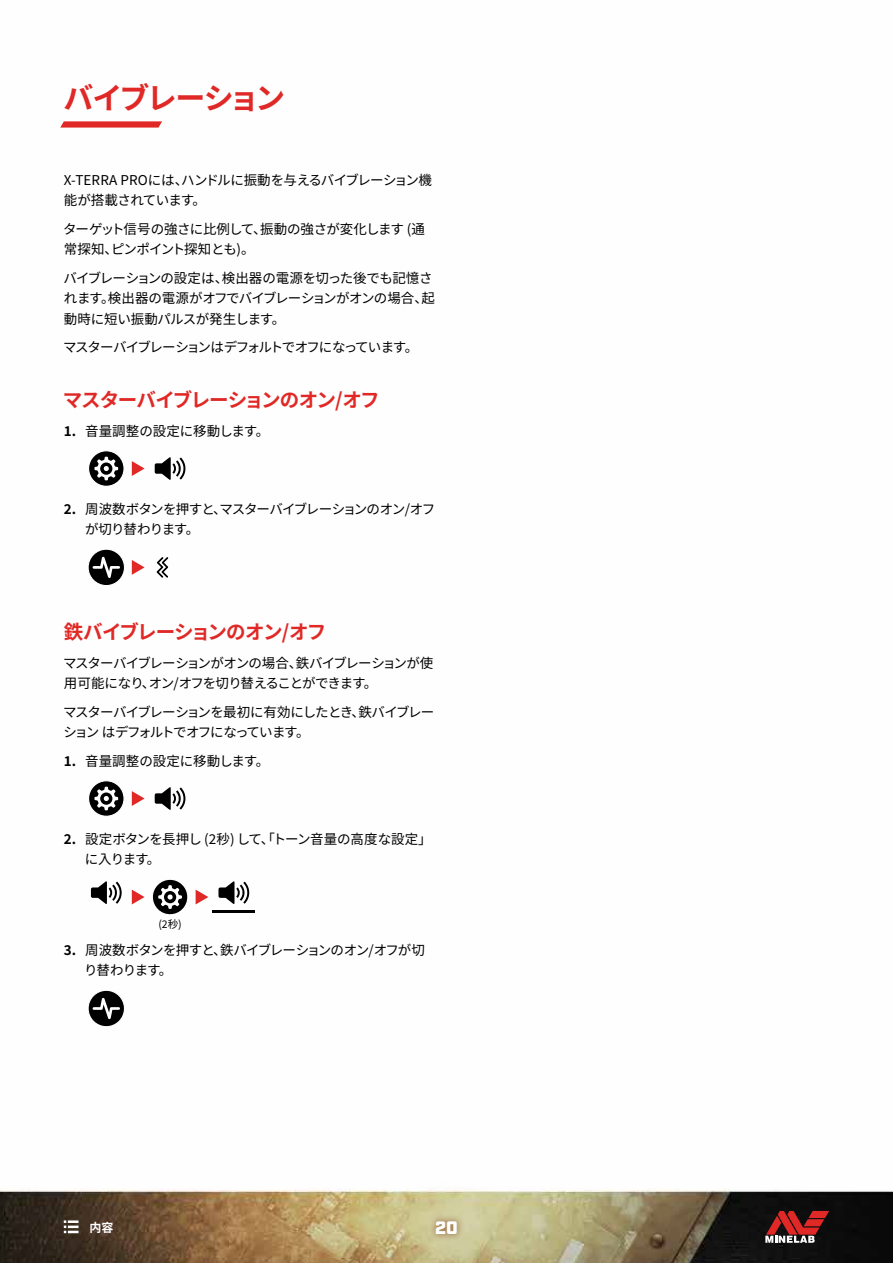
<style>
.page{position:relative;width:893px;height:1263px;background:#fff}
.page>*{position:absolute;margin:0;border:0;box-sizing:border-box;transform-origin:0 0}
.t1{font:700 30px "Noto Sans JP";letter-spacing:-.085em;color:#e02926}
.t2{font:700 19.5px "Noto Sans JP";letter-spacing:-.065em;color:#e02926}
.t3{font:900 18px "Industry";color:#fff}
.t4{font:13.5px/20.2px "Noto Sans JP";letter-spacing:-.055em;color:#000}
.t5{font:13.5px/20.2px "Noto Sans JP";letter-spacing:-.03em;color:#000}
.t6{font:13.5px/20.2px "Noto Sans JP";letter-spacing:-.085em;color:#000}
.t7{font:13.5px/20.2px "Noto Sans JP";letter-spacing:-.035em;color:#000}
.t8{font:13.5px "Noto Sans JP";letter-spacing:-.005em;color:#000}
.t9{font:13.5px "Noto Sans JP";letter-spacing:-.09em;color:#000}
.t10{font:700 12px "Noto Sans JP";color:#fff}
.t11{font:10.5px "Noto Sans JP";color:#000}
.s1{font-weight:700}
</style>
<div class="page">
<img style="left:0;top:461px;width:893px;height:802px">
<svg style="left:64px;top:1220px;width:15px;height:13px"></svg>
<svg style="left:60px;top:121px;width:102px;height:7px"></svg>
<svg style="left:396px;top:1181px;width:101px;height:82px;background:#d1cba0"></svg>
<svg style="left:429px;top:1214px;width:35px;height:27px"></svg>
<svg style="left:765px;top:1211px;width:64px;height:32px;background:#7d3332"></svg>
<svg style="left:88px;top:450px;width:37px;height:37px"></svg>
<svg style="left:132px;top:461px;width:13px;height:15px"></svg>
<svg style="left:155px;top:457px;width:32px;height:23px"></svg>
<svg style="left:88px;top:549px;width:37px;height:37px"></svg>
<svg style="left:132px;top:560px;width:13px;height:15px"></svg>
<svg style="left:157px;top:557px;width:11px;height:21px"></svg>
<svg style="left:88px;top:780px;width:37px;height:37px"></svg>
<svg style="left:132px;top:791px;width:13px;height:15px"></svg>
<svg style="left:155px;top:787px;width:32px;height:23px"></svg>
<svg style="left:91px;top:881px;width:32px;height:23px"></svg>
<svg style="left:132px;top:889px;width:13px;height:15px"></svg>
<svg style="left:152px;top:879px;width:36px;height:36px"></svg>
<svg style="left:196px;top:889px;width:12px;height:15px"></svg>
<hr style="left:213px;top:910px;width:42px;height:3px;background:#000">
<svg style="left:218px;top:881px;width:33px;height:23px"></svg>
<svg style="left:88px;top:990px;width:37px;height:37px"></svg>
<h1 class="t1" style="left:63px;top:81px;width:223px">バイブレーション</h1>
<p class="t7" style="left:64px;top:170px;width:370px">X‑TERRA PROには、ハンドルに振動を与えるバイブレーション機能が搭載されています。</p>
<p class="t4" style="left:63px;top:219px;width:363px">ターゲット信号の強さに比例して、振動の強さが変化します (通常探知、ピンポイント探知とも)。</p>
<p class="t5" style="left:63px;top:268px;width:373px">バイブレーションの設定は、検出器の電源を切った後でも記憶されます。検出器の電源がオフでバイブレーションがオンの場合、起動時に短い振動パルスが発生します。</p>
<p class="t9" style="left:63px;top:340px;width:357px">マスターバイブレーションはデフォルトでオフになっています。</p>
<h2 class="t2" style="left:63px;top:389px;width:318px">マスターバイブレーションのオン/オフ</h2>
<p class="t8" style="left:64px;top:423px;width:207px"><span class="s1">1.</span> 音量調整の設定に移動します。</p>
<p class="t4" style="left:85px;top:499px;width:352px;text-indent:-21px"><span class="s1">2.</span> 周波数ボタンを押すと、マスターバイブレーションのオン/オフが切り替わります。</p>
<h2 class="t2" style="left:64px;top:621px;width:264px">鉄バイブレーションのオン/オフ</h2>
<p class="t4" style="left:63px;top:653px;width:372px">マスターバイブレーションがオンの場合、鉄バイブレーションが使用可能になり、オン/オフを切り替えることができます。</p>
<p class="t6" style="left:63px;top:702px;width:373px">マスターバイブレーションを最初に有効にしたとき、鉄バイブレーションはデフォルトでオフになっています。</p>
<p class="t8" style="left:64px;top:753px;width:207px"><span class="s1">1.</span> 音量調整の設定に移動します。</p>
<p class="t5" style="left:85px;top:829px;width:348px;text-indent:-21px"><span class="s1">2.</span> 設定ボタンを長押し (2秒) して、「トーン音量の高度な設定」に入ります。</p>
<p class="t11" style="left:158px;top:918px;width:25px">(2秒)</p>
<p class="t4" style="left:84px;top:940px;width:342px;text-indent:-20px"><span class="s1">3.</span> 周波数ボタンを押すと、鉄バイブレーションのオン/オフが切り替わります。</p>
<p class="t10" style="left:90px;top:1220px;width:25px">内容</p>
<h3 class="t3" style="left:435px;top:1217px;width:24px">20</h3>
</div>
